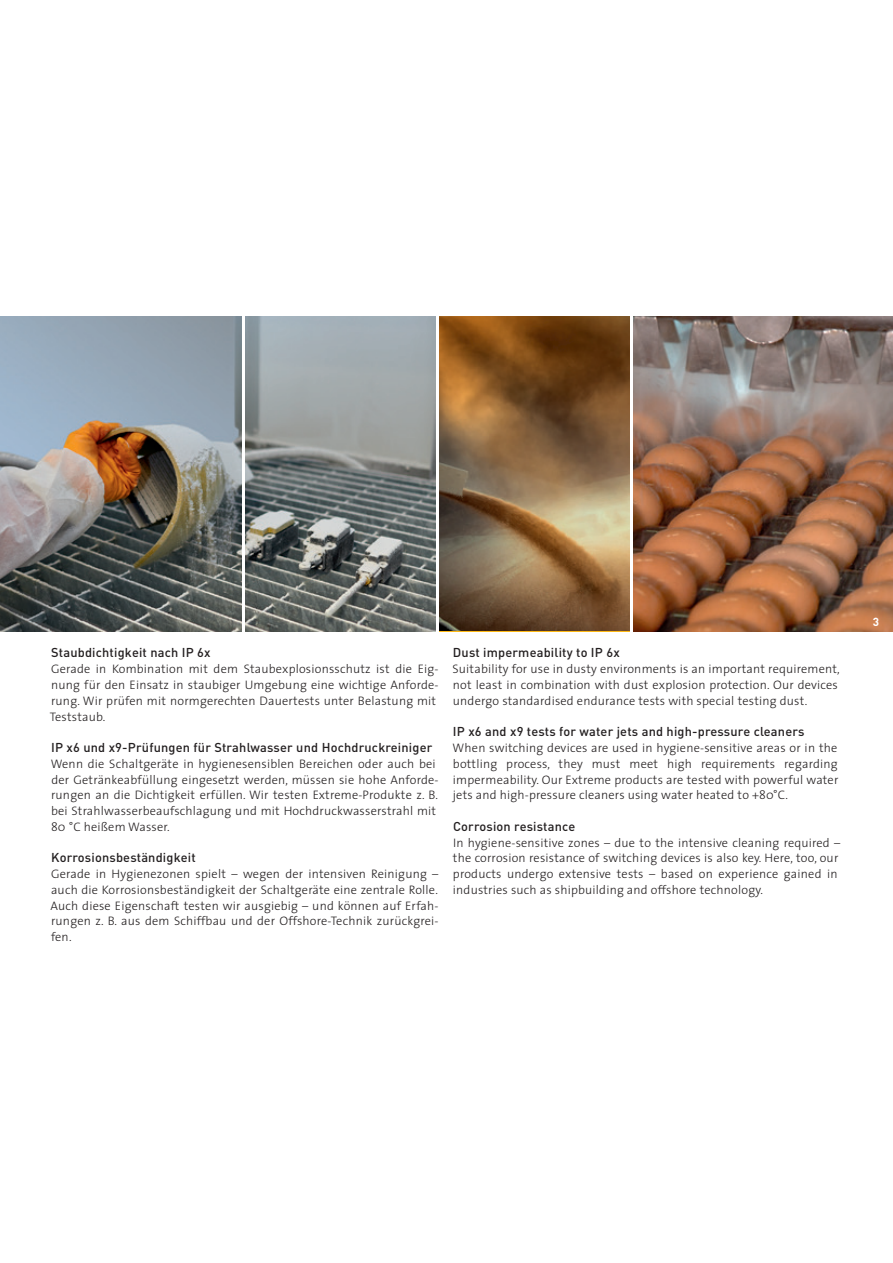
<style>
.page{position:relative;width:893px;height:1263px;background:#fff}
.page>*{position:absolute;margin:0;border:0;box-sizing:border-box;transform-origin:0 0}
.t1{font:500 12.75px "DIN";letter-spacing:.015em;color:#231f20}
.t2{font:300 12.3px/15.8px "The Sans";letter-spacing:.015em;color:#231f20}
.t3{font:700 11.7px "DIN";color:#fff}
</style>
<div class="page">
<img style="left:0;top:317px;width:242px;height:314px">
<img style="left:245px;top:317px;width:191px;height:314px">
<img style="left:439px;top:317px;width:191px;height:313px">
<img style="left:633px;top:317px;width:260px;height:314px">
<p class="t1" style="left:51px;top:645px;width:161px">Staubdichtigkeit nach IP 6x</p>
<p class="t2" style="left:50px;top:661px;width:390px">Gerade in Kombination mit dem Staubexplosionsschutz ist die Eig&shy;nung für den Einsatz in staubiger Umgebung eine wichtige Anforde&shy;rung. Wir prüfen mit normgerechten Dauertests unter Belastung mit Teststaub.</p>
<p class="t1" style="left:51px;top:739px;width:383px">IP x6 und x9-Prüfungen für Strahlwasser und Hochdruckreiniger</p>
<p class="t2" style="left:51px;top:755px;width:389px">Wenn die Schaltgeräte in hygienesensiblen Bereichen oder auch bei der Getränkeabfüllung eingesetzt werden, müssen sie hohe Anforde&shy;rungen an die Dichtigkeit erfüllen. Wir testen Extreme-Produkte z. B. bei Strahlwasserbeaufschlagung und mit Hochdruckwasserstrahl mit 80 °C heißem Wasser.</p>
<p class="t1" style="left:51px;top:849px;width:146px">Korrosionsbeständigkeit</p>
<p class="t2" style="left:51px;top:865px;width:389px;text-align:justify">Gerade in Hygienezonen spielt – wegen der intensiven Reinigung – auch die Korrosionsbeständigkeit der Schaltgeräte eine zentrale Rolle.<br>Auch diese Eigenschaft testen wir ausgiebig – und können auf Erfah&shy;rungen z. B. aus dem Schiffbau und der Offshore-Technik zurückgrei&shy;fen.</p>
<p class="t1" style="left:453px;top:645px;width:168px">Dust impermeability to IP 6x</p>
<p class="t2" style="left:452px;top:661px;width:389px">Suitability for use in dusty environments is an important requirement, not least in combination with dust explosion protection. Our devices undergo standardised endurance tests with special testing dust.</p>
<p class="t1" style="left:453px;top:723px;width:353px">IP x6 and x9 tests for water jets and high-pressure cleaners</p>
<p class="t2" style="left:453px;top:739px;width:387px;text-align:justify">When switching devices are used in hygiene-sensitive areas or in the bottling process, they must meet high requirements regarding impermeability. Our Extreme products are tested with powerful water jets and high-pressure cleaners using water heated to +80°C.</p>
<p class="t1" style="left:453px;top:818px;width:124px">Corrosion resistance</p>
<p class="t2" style="left:453px;top:834px;width:389px">In hygiene-sensitive zones – due to the intensive cleaning required – the corrosion resistance of switching devices is also key. Here, too, our products undergo extensive tests – based on experience gained in industries such as shipbuilding and offshore technology.</p>
<p class="t3" style="left:873px;top:614px;width:8px">3</p>
</div>
